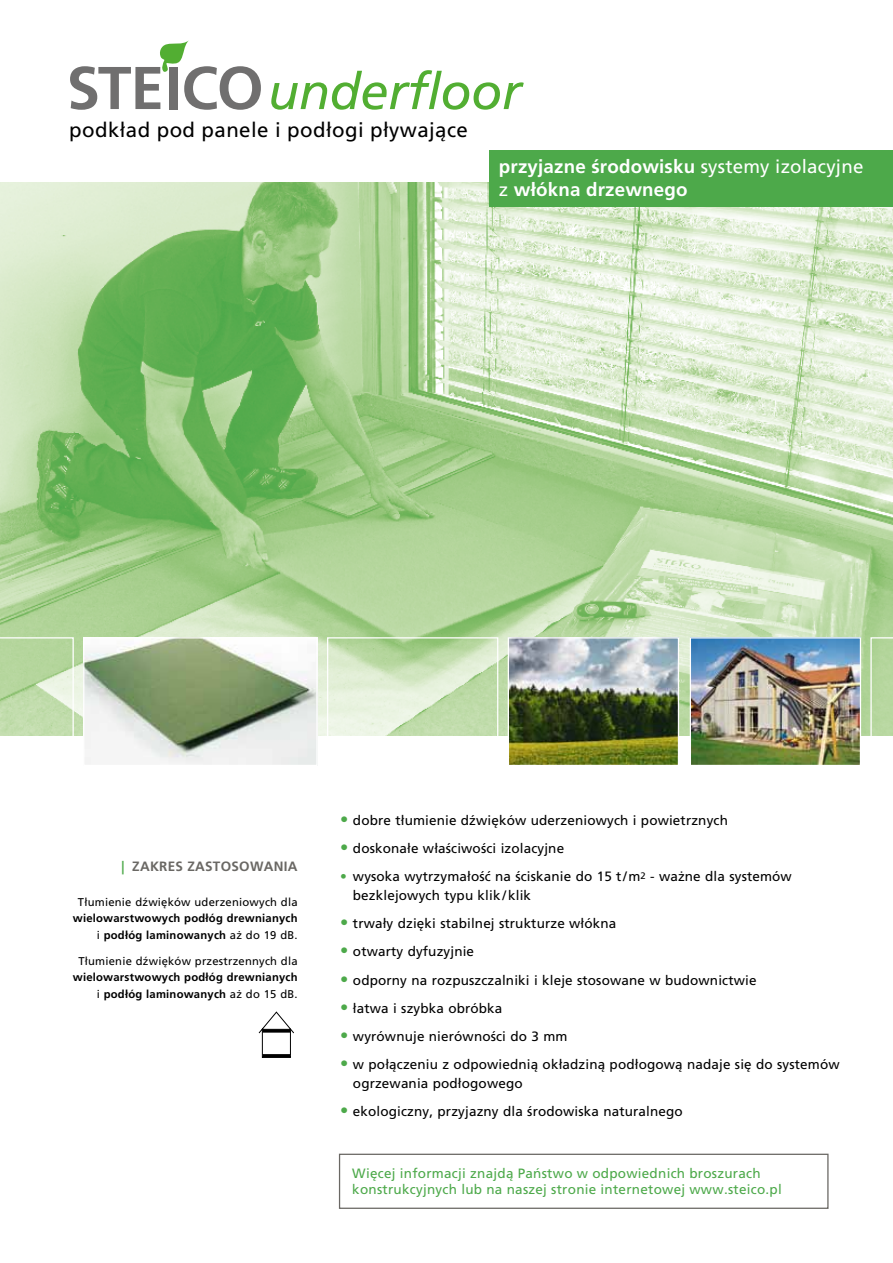
<style>
.page{position:relative;width:893px;height:1263px;background:#fff}
.page>*{position:absolute;margin:0;border:0;box-sizing:border-box;transform-origin:0 0}
.t1{font:italic 51px "Frutiger";letter-spacing:-.01em;color:#52ae32}
.t2{font:20.55px "Frutiger CE";letter-spacing:.02em;color:#000}
.t3{font:700 18.75px/22.5px "Frutiger CE";letter-spacing:.01em;color:#fff}
.t4{font:13.5px/18.8px "Frutiger CE";letter-spacing:.01em;color:#000}
.t5{font:13.5px/16.2px "Frutiger CE";letter-spacing:.02em;color:#4da94a}
.t6{font:700 13.5px "Frutiger CE";letter-spacing:.02em;color:#6a6864}
.t7{font:700 11.25px/16.5px "Frutiger CE";letter-spacing:.02em;color:#000;text-align:right}
.t8{font:11.25px "Frutiger CE";letter-spacing:.02em;color:#000}
.s1{font-weight:400}
.s2{font-family:"Frutiger";color:#4da94a}
.s3{font-weight:700;font-size:16.5px;color:#4da94a}
.s4{color:#4da94a}
</style>
<div class="page">
<img style="left:0;top:183px;width:893px;height:553px">
<img style="left:85px;top:639px;width:231px;height:125px">
<div style="left:83px;top:637px;width:235px;height:129px;border:1px solid #fff"></div>
<div style="left:327px;top:637px;width:171px;height:129px;border:1px solid #fff"></div>
<svg style="left:0;top:637px;width:74px;height:99px;background:#c1dcac"></svg>
<img style="left:510px;top:639px;width:167px;height:125px">
<div style="left:508px;top:637px;width:171px;height:129px;border:1px solid #fff"></div>
<svg style="left:870px;top:637px;width:23px;height:99px;background:#b9d8a3"></svg>
<img style="left:692px;top:639px;width:167px;height:125px">
<div style="left:690px;top:637px;width:171px;height:129px;border:1px solid #fff"></div>
<div style="left:489px;top:150px;width:404px;height:57px;background:#4da94a"></div>
<svg style="left:258px;top:1011px;width:36px;height:47px"></svg>
<svg style="left:262px;top:1029px;width:28px;height:4px"></svg>
<hr style="left:262px;top:1054px;width:28px;height:3px;background:#000">
<div style="left:339px;top:1154px;width:489px;height:55px;border:1px solid #6a6864"></div>
<svg style="left:70px;top:40px;width:191px;height:70px"></svg>
<h1 class="t1" style="left:268px;top:62px;width:255px">underfloor</h1>
<h2 class="t2" style="left:69px;top:118px;width:400px">podkład pod panele i podłogi pływające</h2>
<h3 class="t3" style="left:499px;top:155px;width:366px">przyjazne środowisku <span class="s1">systemy izolacyjne z</span> włókna drzewnego</h3>
<p class="t6" style="left:122px;top:858px;width:178px"><span class="s2">|</span> ZAKRES ZASTOSOWANIA</p>
<p class="t8" style="left:78px;top:895px;width:221px">Tłumienie dźwięków uderzeniowych dla</p>
<p class="t7" style="left:73px;top:910px;width:226px">wielowarstwowych podłóg drewnianych <span class="s1">i</span> podłóg laminowanych <span class="s1">aż do 19 dB.</span></p>
<p class="t8" style="left:78px;top:954px;width:221px">Tłumienie dźwięków przestrzennych dla</p>
<p class="t7" style="left:73px;top:969px;width:226px">wielowarstwowych podłóg drewnianych <span class="s1">i</span> podłóg laminowanych <span class="s1">aż do 15 dB.</span></p>
<p class="t4" style="left:340px;top:811px;width:389px"><span class="s3">•</span> dobre tłumienie dźwięków uderzeniowych i powietrznych</p>
<p class="t4" style="left:340px;top:839px;width:225px"><span class="s3">•</span> doskonałe właściwości izolacyjne</p>
<p class="t4" style="left:353px;top:867px;width:440px;text-indent:-13px"><span class="s4">•</span> wysoka wytrzymałość na ściskanie do 15 t / m<sup>2</sup> - ważne dla systemów bezklejowych typu klik / klik</p>
<p class="t4" style="left:340px;top:914px;width:278px"><span class="s3">•</span> trwały dzięki stabilnej strukturze włókna</p>
<p class="t4" style="left:340px;top:942px;width:135px"><span class="s3">•</span> otwarty dyfuzyjnie</p>
<p class="t4" style="left:340px;top:970px;width:418px"><span class="s3">•</span> odporny na rozpuszczalniki i kleje stosowane w budownictwie</p>
<p class="t4" style="left:340px;top:998px;width:164px"><span class="s3">•</span> łatwa i szybka obróbka</p>
<p class="t4" style="left:340px;top:1027px;width:229px"><span class="s3">•</span> wyrównuje nierówności do 3 mm</p>
<p class="t4" style="left:353px;top:1055px;width:488px;text-indent:-13px"><span class="s3">•</span> w połączeniu z odpowiednią okładziną podłogową nadaje się do systemów ogrzewania podłogowego</p>
<p class="t4" style="left:340px;top:1102px;width:344px"><span class="s3">•</span> ekologiczny, przyjazny dla środowiska naturalnego</p>
<p class="t5" style="left:352px;top:1165px;width:431px">Więcej informacji znajdą Państwo w odpowiednich broszurach konstrukcyjnych lub na naszej stronie internetowej www.steico.pl</p>
</div>
